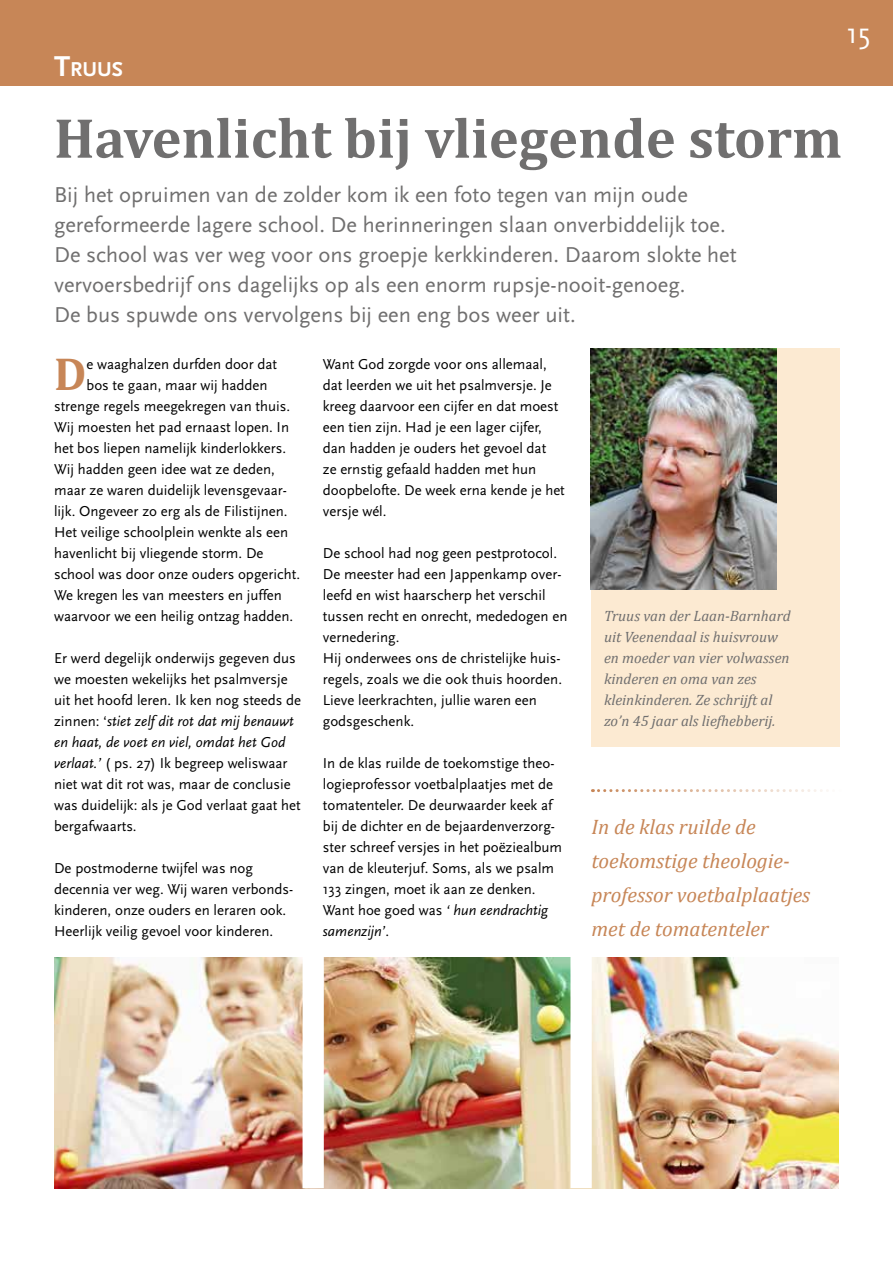
<style>
.page{position:relative;width:893px;height:1263px;background:#fff}
.page>*{position:absolute;margin:0;border:0;box-sizing:border-box;transform-origin:0 0}
.t1{font:700 57px "Cambria";color:#706f6f}
.t2{font:700 46.5px "Cambria";color:#c78657}
.t3{font:30px "Scala Sans";color:#fff}
.t4{font:22.5px/30px "Scala Sans";color:#706f6f}
.t5{font:italic 21px/33.9px "Cambria";color:#c78657}
.t6{font:700 21px "Scala Sans";color:#fff}
.t7{font:15px/21px "Scala Sans";color:#000}
.t8{font:italic 15px/21px "Cambria";color:#706f6f}
.s1{font-size:30px}
.s2{font-style:italic}
</style>
<div class="page">
<div style="left:0;top:0;width:893px;height:85px;background:#c78657"></div>
<div style="left:591px;top:348px;width:248px;height:399px;background:#fcead2"></div>
<img style="left:591px;top:348px;width:185px;height:242px">
<svg style="left:592px;top:789px;width:236px;height:3px"></svg>
<img style="left:54px;top:957px;width:784px;height:231px">
<div style="left:303px;top:952px;width:21px;height:236px;background:#fff"></div>
<div style="left:570px;top:952px;width:22px;height:236px;background:#fff"></div>
<h3 class="t6" style="left:54px;top:58px;width:71px"><span class="s1">T</span>RUUS</h3>
<h3 class="t3" style="left:847px;top:17px;width:26px">15</h3>
<h1 class="t1" style="left:54px;top:104px;width:790px">Havenlicht bij vliegende storm</h1>
<p class="t4" style="left:54px;top:180px;width:684px">Bij het opruimen van de zolder kom ik een foto tegen van mijn oude gereformeerde lagere school. De herinneringen slaan onverbiddelijk toe.<br>De school was ver weg voor ons groepje kerkkinderen. Daarom slokte het vervoersbedrijf ons dagelijks op als een enorm rupsje-nooit-genoeg.<br>De bus spuwde ons vervolgens bij een eng bos weer uit.</p>
<h2 class="t2" style="left:54px;top:346px;width:34px">D</h2>
<p class="t7" style="left:87px;top:354px;width:192px">e waaghalzen durfden door dat</p>
<p class="t7" style="left:323px;top:354px;width:244px">Want God zorgde voor ons allemaal, dat leerden we uit het psalmversje. Je kreeg daarvoor een cijfer en dat moest een tien zijn. Had je een lager cijfer, dan hadden je ouders het gevoel dat<br>ze ernstig gefaald hadden met hun doopbelofte. De week erna kende je het versje wél.</p>
<p class="t7" style="left:323px;top:543px;width:246px">De school had nog geen pestprotocol.<br>De meester had een Jappenkamp over&shy;leefd en wist haarscherp het verschil tussen recht en onrecht, mededogen en vernedering.<br>Hij onderwees ons de christelijke huis&shy;regels, zoals we die ook thuis hoorden.<br>Lieve leerkrachten, jullie waren een godsgeschenk.</p>
<p class="t7" style="left:323px;top:753px;width:241px">In de klas ruilde de toekomstige theo&shy;logieprofessor voetbalplaatjes met de tomatenteler. De deurwaarder keek af bij de dichter en de bejaardenverzorg&shy;ster schreef versjes in het poëziealbum van de kleuterjuf. Soms, als we psalm 133 zingen, moet ik aan ze denken.<br>Want hoe goed was <span class="s2">‘ hun eendrachtig samenzijn’</span>.</p>
<p class="t7" style="left:87px;top:375px;width:183px">bos te gaan, maar wij hadden</p>
<p class="t7" style="left:54px;top:396px;width:237px">strenge regels meegekregen van thuis.</p>
<p class="t7" style="left:54px;top:417px;width:237px">Wij moesten het pad ernaast lopen. In</p>
<p class="t7" style="left:54px;top:438px;width:234px">het bos liepen namelijk kinderlokkers.</p>
<p class="t7" style="left:54px;top:459px;width:222px">Wij hadden geen idee wat ze deden,</p>
<p class="t7" style="left:54px;top:480px;width:234px">maar ze waren duidelijk levensgevaar-</p>
<p class="t7" style="left:54px;top:501px;width:235px">lijk. Ongeveer zo erg als de Filistijnen.</p>
<p class="t7" style="left:54px;top:522px;width:236px">Het veilige schoolplein wenkte als een</p>
<p class="t7" style="left:54px;top:543px;width:211px">havenlicht bij vliegende storm. De</p>
<p class="t7" style="left:54px;top:564px;width:247px">school was door onze ouders opgericht.</p>
<p class="t7" style="left:54px;top:585px;width:229px">We kregen les van meesters en juffen</p>
<p class="t7" style="left:54px;top:606px;width:241px">waarvoor we een heilig ontzag hadden.</p>
<p class="t7" style="left:54px;top:648px;width:249px">Er werd degelijk onderwijs gegeven dus we moesten wekelijks het psalmversje uit het hoofd leren. Ik ken nog steeds de zinnen: ‘<span class="s2">stiet zelf dit rot dat mij benauwt en haat, de voet en viel, omdat het God verlaat.’</span> ( ps. 27) Ik begreep weliswaar niet wat dit rot was, maar de conclusie was duidelijk: als je God verlaat gaat het bergafwaarts.</p>
<p class="t7" style="left:54px;top:858px;width:241px">De postmoderne twijfel was nog decennia ver weg. Wij waren verbonds&shy;kinderen, onze ouders en leraren ook.<br>Heerlijk veilig gevoel voor kinderen.</p>
<p class="t8" style="left:604px;top:605px;width:188px">Truus van der Laan-Barnhard uit Veenendaal is huisvrouw en moeder van vier volwassen kinderen en oma van zes kleinkinderen. Ze schrijft al zo’n 45 jaar als liefhebberij.</p>
<h3 class="t5" style="left:591px;top:809px;width:220px">In de klas ruilde de toekomstige theologie&shy;professor voetbalplaatjes met de tomatenteler</h3>
</div>
